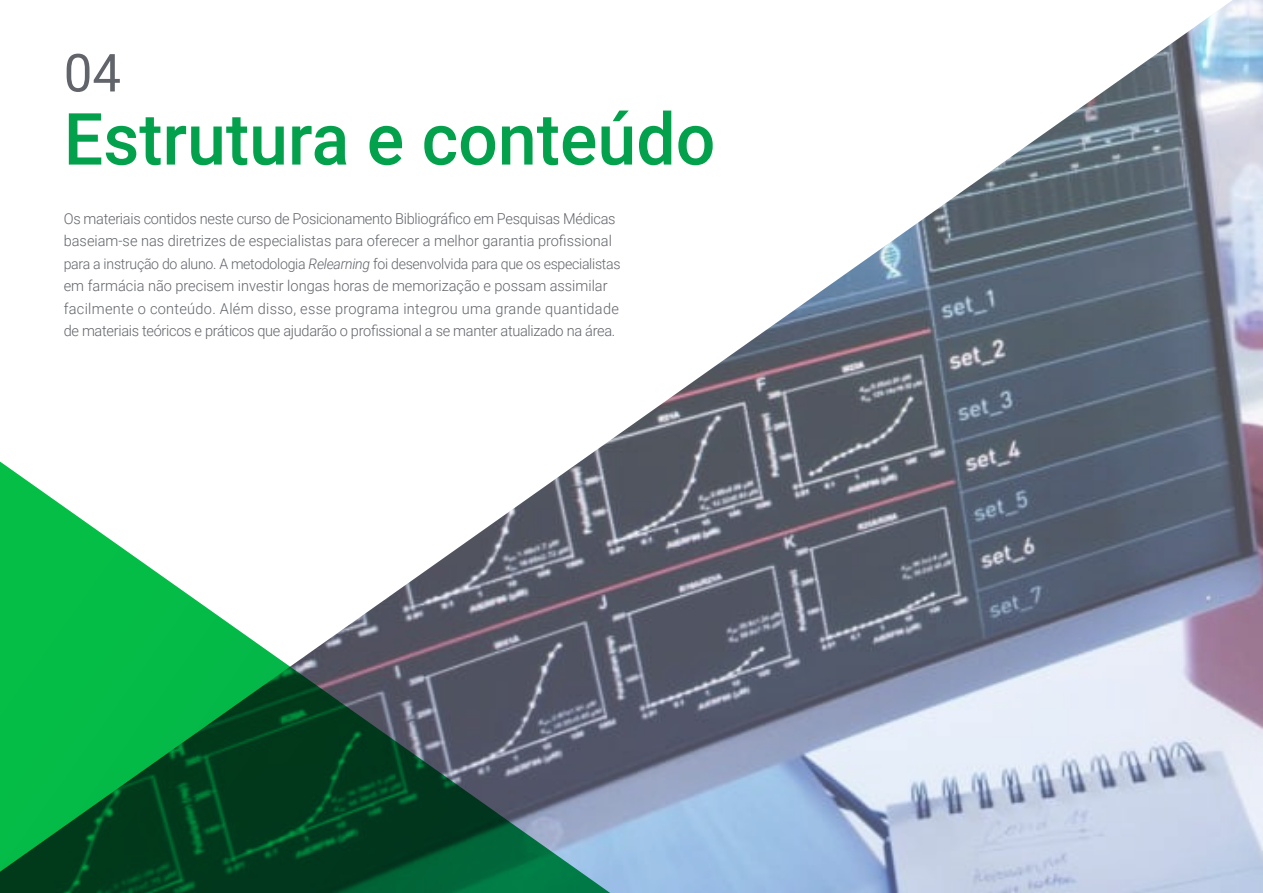
<style>
.page{position:relative;width:1263px;height:893px;background:#fff}
.page>*{position:absolute;margin:0;border:0;box-sizing:border-box;transform-origin:0 0}
.t1{font:500 72px "Roboto";color:#04a14d}
.t2{font:52.5px "Roboto";color:#61646a}
.t3{font:300 15px/22.5px "Roboto";color:#61646a}
.t4{font:300 15px/22.5px "Roboto";letter-spacing:-.02em;color:#61646a}
.t5{font:300 14.55px "Roboto";letter-spacing:-.02em;color:#61646a}
.s1{font-style:italic}
</style>
<div class="page">
<img style="left:602px;top:0;width:661px;height:893px">
<svg style="left:0;top:446px;width:640px;height:447px"></svg>
<h2 class="t2" style="left:64px;top:36px;width:59px">04</h2>
<h1 class="t1" style="left:64px;top:89px;width:653px">Estrutura e conteúdo</h1>
<p class="t4" style="left:64px;top:207px;width:553px">Os materiais contidos neste curso de Posicionamento Bibliográfico em Pesquisas Médicas baseiam-se nas diretrizes de especialistas para oferecer a melhor garantia profissional</p>
<p class="t5" style="left:64px;top:253px;width:558px">para a instrução do aluno. A metodologia <span class="s1">Relearning</span> foi desenvolvida para que os especialistas</p>
<p class="t3" style="left:64px;top:274px;width:557px">em farmácia não precisem investir longas horas de memorização e possam assimilar facilmente o conteúdo. Além disso, esse programa integrou uma grande quantidade de materiais teóricos e práticos que ajudarão o profissional a se manter atualizado na área.</p>
</div>
